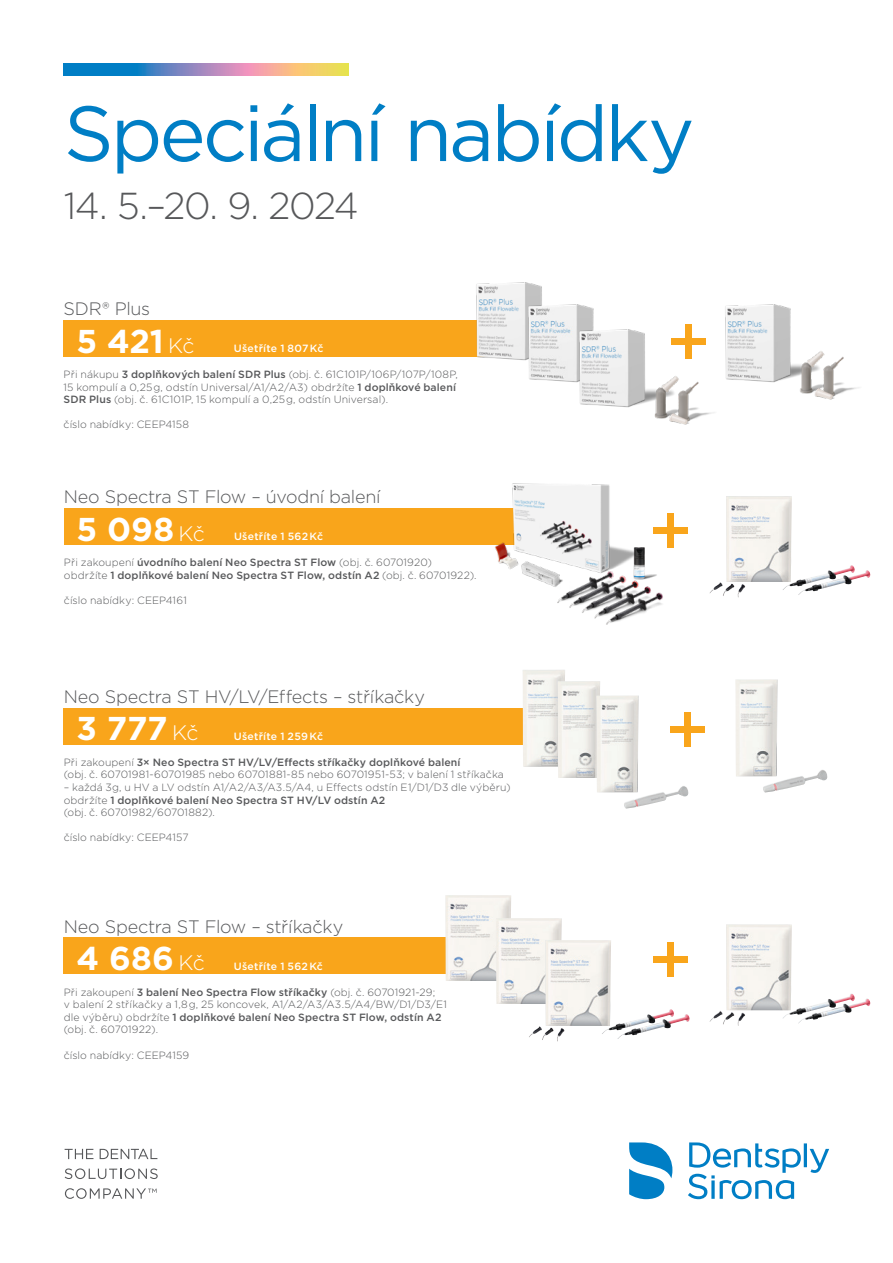
<style>
.page{position:relative;width:893px;height:1263px;background:#fff}
.page>*{position:absolute;margin:0;border:0;box-sizing:border-box;transform-origin:0 0}
.t1{font:78px "Gotham";letter-spacing:-.04em;color:#007ec5}
.t2{font:300 37.5px "Gotham";letter-spacing:-.035em;color:#57585a}
.t3{font:700 33px "Gotham";letter-spacing:-.005em;color:#fff}
.t4{font:300 18px "Gotham";letter-spacing:-.015em;color:#57585a}
.t5{font:300 10.5px/12.6px "Gotham";letter-spacing:.005em;color:#57585a}
.t6{font:500 10.5px/12.6px "Gotham";letter-spacing:.01em;color:#57585a}
.t7{font:500 10.5px "Gotham";letter-spacing:.02em;color:#fff}
.s1{font-weight:300;font-size:21px}
.s2{font-weight:500}
.s3{font-weight:300}
</style>
<div class="page">
<svg style="left:65px;top:1149px;width:28px;height:10px"></svg>
<svg style="left:100px;top:1149px;width:57px;height:10px"></svg>
<svg style="left:65px;top:1168px;width:93px;height:11px"></svg>
<svg style="left:65px;top:1188px;width:92px;height:11px"></svg>
<svg style="left:629px;top:1142px;width:200px;height:57px"></svg>
<div style="left:64px;top:320px;width:435px;height:37px;background:#f9a51b"></div>
<img style="left:476px;top:282px;width:66px;height:78px">
<img style="left:523px;top:299px;width:71px;height:83px">
<img style="left:725px;top:304px;width:134px;height:96px">
<img style="left:574px;top:324px;width:141px;height:101px">
<div style="left:685px;top:324px;width:6px;height:35px;background:#f9a51b"></div>
<div style="left:671px;top:338px;width:34px;height:7px;background:#f9a51b"></div>
<svg style="left:64px;top:64px;width:285px;height:11px;background:#8d99aa"></svg>
<div style="left:64px;top:508px;width:533px;height:37px;background:#f9a51b"></div>
<div style="left:64px;top:708px;width:462px;height:36px;background:#f9a51b"></div>
<img style="left:522px;top:670px;width:43px;height:97px">
<img style="left:558px;top:681px;width:42px;height:97px">
<img style="left:596px;top:695px;width:93px;height:113px">
<img style="left:735px;top:679px;width:93px;height:113px">
<div style="left:684px;top:712px;width:6px;height:35px;background:#f9a51b"></div>
<div style="left:670px;top:726px;width:34px;height:7px;background:#f9a51b"></div>
<div style="left:64px;top:937px;width:462px;height:37px;background:#f9a51b"></div>
<img style="left:445px;top:895px;width:66px;height:86px">
<img style="left:712px;top:924px;width:158px;height:99px">
<img style="left:496px;top:918px;width:66px;height:86px">
<img style="left:532px;top:940px;width:158px;height:99px">
<div style="left:667px;top:942px;width:6px;height:34px;background:#f9a51b"></div>
<div style="left:653px;top:956px;width:34px;height:7px;background:#f9a51b"></div>
<img style="left:712px;top:496px;width:158px;height:99px">
<img style="left:495px;top:483px;width:193px;height:142px">
<p class="t1" style="left:64px;top:84px;width:632px">Speciální nabídky</p>
<p class="t2" style="left:64px;top:182px;width:296px">14. 5.–20. 9. 2024</p>
<p class="t4" style="left:64px;top:297px;width:88px">SDR® Plus</p>
<p class="t3" style="left:76px;top:319px;width:120px">5 421 <span class="s1">Kč</span></p>
<p class="t7" style="left:234px;top:341px;width:91px">Ušetříte 1 807 Kč</p>
<p class="t5" style="left:64px;top:368px;width:396px">Při nákupu <span class="s2">3 doplňkových balení SDR Plus</span> (obj. č. 61C101P/106P/107P/108P,<br>15 kompulí a 0,25 g, odstín Universal/A1/A2/A3) obdržíte <span class="s2">1 doplňkové balení<br>SDR Plus</span> (obj. č. 61C101P, 15 kompulí a 0,25 g, odstín Universal).</p>
<p class="t5" style="left:64px;top:418px;width:127px">číslo nabídky: CEEP4158</p>
<p class="t4" style="left:64px;top:485px;width:318px">Neo Spectra ST Flow – úvodní balení</p>
<p class="t3" style="left:77px;top:507px;width:130px">5 098 <span class="s1">Kč</span></p>
<p class="t7" style="left:234px;top:530px;width:91px">Ušetříte 1 562 Kč</p>
<p class="t6" style="left:64px;top:556px;width:414px"><span class="s3">Při zakoupení</span> úvodního balení Neo Spectra ST Flow <span class="s3">(obj. č. 60701920) obdržíte</span> 1 doplňkové balení Neo Spectra ST Flow, odstín A2 <span class="s3">(obj. č. 60701922).</span></p>
<p class="t5" style="left:64px;top:594px;width:124px">číslo nabídky: CEEP4161</p>
<p class="t4" style="left:64px;top:685px;width:363px">Neo Spectra ST HV/LV/Effects – stříkačky</p>
<p class="t3" style="left:77px;top:707px;width:123px">3 777 <span class="s1">Kč</span></p>
<p class="t5" style="left:64px;top:755px;width:442px">Při zakoupení <span class="s2">3× Neo Spectra ST HV/LV/Effects stříkačky doplňkové balení<br></span>(obj. č. 60701981-60701985 nebo 60701881-85 nebo 60701951-53; v balení 1 stříkačka</p>
<p class="t5" style="left:64px;top:781px;width:448px">– každá 3g, u HV a LV odstín A1/A2/A3/A3.5/A4, u Effects odstín E1/D1/D3 dle výběru) obdržíte <span class="s2">1 doplňkové balení Neo Spectra ST HV/LV odstín A2<br></span>(obj. č. 60701982/60701882).</p>
<p class="t5" style="left:64px;top:831px;width:126px">číslo nabídky: CEEP4157</p>
<p class="t7" style="left:234px;top:729px;width:91px">Ušetříte 1 259 Kč</p>
<p class="t4" style="left:64px;top:915px;width:281px">Neo Spectra ST Flow – stříkačky</p>
<p class="t3" style="left:77px;top:936px;width:130px">4 686 <span class="s1">Kč</span></p>
<p class="t5" style="left:64px;top:985px;width:385px">Při zakoupení <span class="s2">3 balení Neo Spectra Flow stříkačky</span> (obj. č. 60701921-29;<br>v balení 2 stříkačky a 1,8 g, 25 koncovek, A1/A2/A3/A3.5/A4/BW/D1/D3/E1 dle výběru) obdržíte <span class="s2">1 doplňkové balení Neo Spectra ST Flow, odstín A2 </span>(obj. č. 60701922).</p>
<p class="t5" style="left:64px;top:1048px;width:127px">číslo nabídky: CEEP4159</p>
<p class="t7" style="left:234px;top:959px;width:91px">Ušetříte 1 562 Kč</p>
</div>
